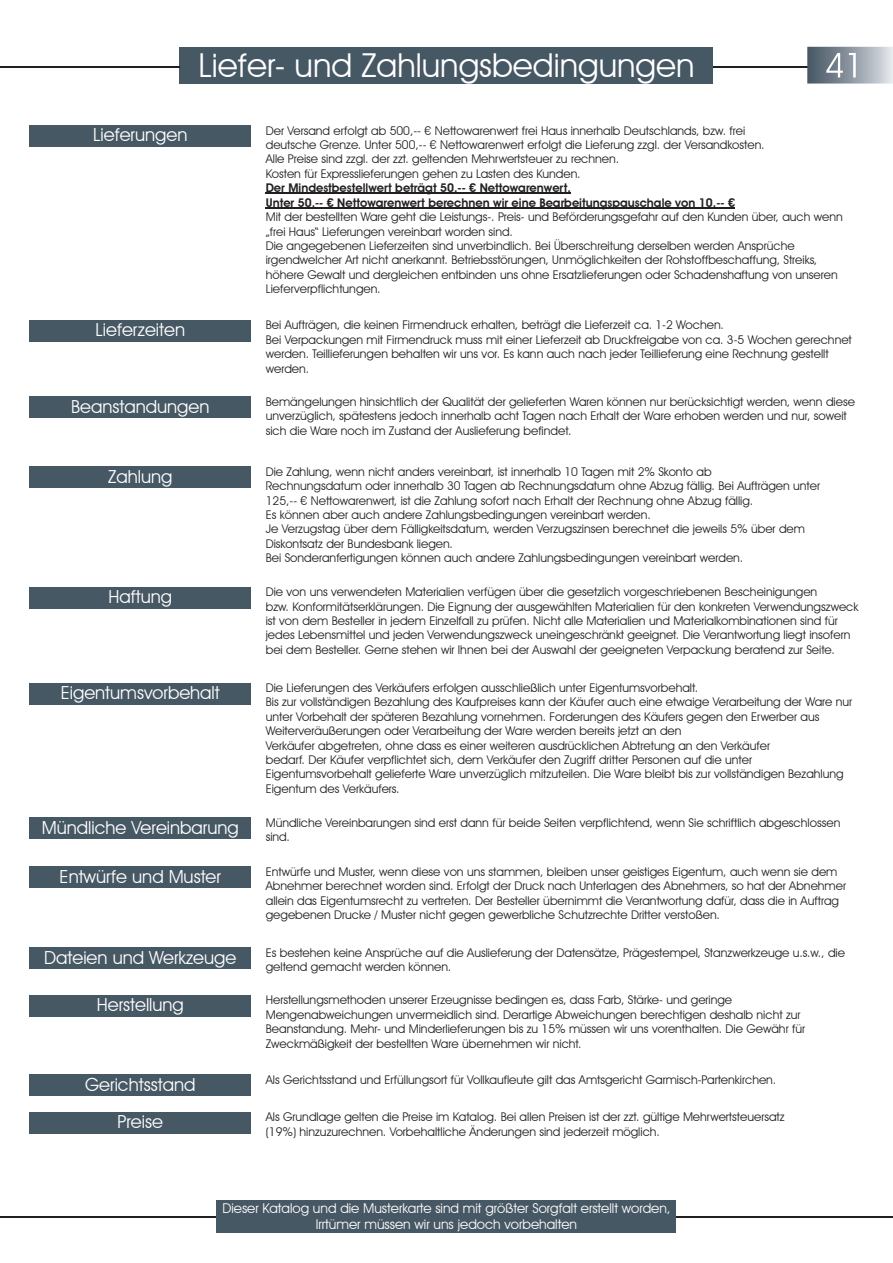
<style>
.page{position:relative;width:893px;height:1263px;background:#fff}
.page>*{position:absolute;margin:0;border:0;box-sizing:border-box;transform-origin:0 0}
.t1{font:34.5px "Avant Garde IT Cby BT";color:#fff}
.t2{font:33px "Avant Garde IT Cby BT";color:#fff}
.t3{font:18px "Avant Garde IT Cby BT";color:#fff}
.t4{font:13.5px/16.2px "Avant Garde IT Cby BT";color:#fff;text-align:center}
.t5{font:12px/14.4px "Avant Garde IT Cby BT";color:#231f20}
.t6{font:600 12px/14.4px "Avant Garde IT Cby BT";color:#231f20}
</style>
<div class="page">
<div style="left:180px;top:47px;width:533px;height:36px;background:#475865"></div>
<hr style="left:713px;top:66px;width:94px;height:2px;background:#231f20">
<svg style="left:807px;top:47px;width:86px;height:37px;background:#9fa8b0"></svg>
<div style="left:815px;top:53px;width:41px;height:24px;background:linear-gradient(to right,#51616d,#959ea9)"></div>
<hr style="left:0;top:66px;width:180px;height:2px;background:#231f20">
<hr style="left:0;top:1216px;width:222px;height:1px;background:#231f20">
<div style="left:30px;top:126px;width:221px;height:21px;background:#475865"></div>
<hr style="left:266px;top:193px;width:305px;height:1px;background:#231f20">
<hr style="left:266px;top:207px;width:469px;height:1px;background:#231f20">
<div style="left:30px;top:320px;width:221px;height:21px;background:#475865"></div>
<div style="left:30px;top:397px;width:221px;height:21px;background:#475865"></div>
<div style="left:30px;top:467px;width:221px;height:21px;background:#475865"></div>
<div style="left:30px;top:683px;width:221px;height:21px;background:#475865"></div>
<div style="left:30px;top:818px;width:221px;height:21px;background:#475865"></div>
<div style="left:30px;top:867px;width:221px;height:21px;background:#475865"></div>
<div style="left:30px;top:948px;width:221px;height:21px;background:#475865"></div>
<div style="left:30px;top:995px;width:221px;height:21px;background:#475865"></div>
<div style="left:30px;top:1074px;width:221px;height:22px;background:#475865"></div>
<div style="left:30px;top:1112px;width:221px;height:21px;background:#475865"></div>
<div style="left:217px;top:1200px;width:459px;height:33px;background:#475865"></div>
<hr style="left:676px;top:1216px;width:217px;height:1px;background:#231f20">
<div style="left:30px;top:587px;width:221px;height:21px;background:#475865"></div>
<h2 class="t2" style="left:198px;top:45px;width:498px">Liefer- und Zahlungsbedingungen</h2>
<h1 class="t1" style="left:825px;top:44px;width:40px">41</h1>
<h3 class="t3" style="left:93px;top:124px;width:96px">Lieferungen</h3>
<p class="t5" style="left:266px;top:123px;width:500px">Der Versand erfolgt ab 500,-- € Nettowarenwert frei Haus innerhalb Deutschlands, bzw. frei deutsche Grenze. Unter 500,-- € Nettowarenwert erfolgt die Lieferung zzgl. der Versandkosten.<br>Alle Preise sind zzgl. der zzt. geltenden Mehrwertsteuer zu rechnen.<br>Kosten für Expresslieferungen gehen zu Lasten des Kunden.</p>
<p class="t6" style="left:266px;top:181px;width:471px">Der Mindestbestellwert beträgt 50,-- € Nettowarenwert.<br>Unter 50,-- € Nettowarenwert berechnen wir eine Bearbeitungspauschale von 10,-- €</p>
<p class="t5" style="left:266px;top:210px;width:579px">Mit der bestellten Ware geht die Leistungs-. Preis- und Beförderungsgefahr auf den Kunden über, auch wenn „frei Haus“ Lieferungen vereinbart worden sind.<br>Die angegebenen Lieferzeiten sind unverbindlich. Bei Überschreitung derselben werden Ansprüche irgendwelcher Art nicht anerkannt. Betriebsstörungen, Unmöglichkeiten der Rohstoffbeschaffung, Streiks, höhere Gewalt und dergleichen entbinden uns ohne Ersatzlieferungen oder Schadenshaftung von unseren Lieferverpflichtungen.</p>
<h3 class="t3" style="left:96px;top:319px;width:91px">Lieferzeiten</h3>
<p class="t5" style="left:266px;top:318px;width:588px">Bei Aufträgen, die keinen Firmendruck erhalten, beträgt die Lieferzeit ca. 1-2 Wochen.<br>Bei Verpackungen mit Firmendruck muss mit einer Lieferzeit ab Druckfreigabe von ca. 3-5 Wochen gerechnet werden. Teillieferungen behalten wir uns vor. Es kann auch nach jeder Teillieferung eine Rechnung gestellt werden.</p>
<h3 class="t3" style="left:71px;top:395px;width:140px">Beanstandungen</h3>
<p class="t5" style="left:266px;top:394px;width:591px">Bemängelungen hinsichtlich der Qualität der gelieferten Waren können nur berücksichtigt werden, wenn diese unverzüglich, spätestens jedoch innerhalb acht Tagen nach Erhalt der Ware erhoben werden und nur, soweit sich die Ware noch im Zustand der Auslieferung befindet.</p>
<p class="t5" style="left:266px;top:464px;width:556px">Die Zahlung, wenn nicht anders vereinbart, ist innerhalb 10 Tagen mit 2% Skonto ab<br>Rechnungsdatum oder innerhalb 30 Tagen ab Rechnungsdatum ohne Abzug fällig. Bei Aufträgen unter 125,-- € Nettowarenwert, ist die Zahlung sofort nach Erhalt der Rechnung ohne Abzug fällig.<br>Es können aber auch andere Zahlungsbedingungen vereinbart werden.<br>Je Verzugstag über dem Fälligkeitsdatum, werden Verzugszinsen berechnet die jeweils 5% über dem Diskontsatz der Bundesbank liegen.<br>Bei Sonderanfertigungen können auch andere Zahlungsbedingungen vereinbart werden.</p>
<h3 class="t3" style="left:108px;top:465px;width:66px">Zahlung</h3>
<h3 class="t3" style="left:109px;top:586px;width:65px">Haftung</h3>
<p class="t5" style="left:266px;top:585px;width:594px">Die von uns verwendeten Materialien verfügen über die gesetzlich vorgeschriebenen Bescheinigungen<br>bzw. Konformitätserklärungen. Die Eignung der ausgewählten Materialien für den konkreten Verwendungszweck ist von dem Besteller in jedem Einzelfall zu prüfen. Nicht alle Materialien und Materialkombinationen sind für jedes Lebensmittel und jeden Verwendungszweck uneingeschränkt geeignet. Die Verantwortung liegt insofern bei dem Besteller. Gerne stehen wir Ihnen bei der Auswahl der geeigneten Verpackung beratend zur Seite.</p>
<h3 class="t3" style="left:61px;top:681px;width:161px">Eigentumsvorbehalt</h3>
<p class="t5" style="left:266px;top:680px;width:588px">Die Lieferungen des Verkäufers erfolgen ausschließlich unter Eigentumsvorbehalt.<br>Bis zur vollständigen Bezahlung des Kaufpreises kann der Käufer auch eine etwaige Verarbeitung der Ware nur unter Vorbehalt der späteren Bezahlung vornehmen. Forderungen des Käufers gegen den Erwerber aus Weiterveräußerungen oder Verarbeitung der Ware werden bereits jetzt an den<br>Verkäufer abgetreten, ohne dass es einer weiteren ausdrücklichen Abtretung an den Verkäufer<br>bedarf. Der Käufer verpflichtet sich, dem Verkäufer den Zugriff dritter Personen auf die unter Eigentumsvorbehalt gelieferte Ware unverzüglich mitzuteilen. Die Ware bleibt bis zur vollständigen Bezahlung Eigentum des Verkäufers.</p>
<h3 class="t3" style="left:42px;top:816px;width:198px">Mündliche Vereinbarung</h3>
<p class="t5" style="left:266px;top:815px;width:576px">Mündliche Vereinbarungen sind erst dann für beide Seiten verpflichtend, wenn Sie schriftlich abgeschlossen sind.</p>
<h3 class="t3" style="left:60px;top:865px;width:163px">Entwürfe und Muster</h3>
<p class="t5" style="left:266px;top:864px;width:582px">Entwürfe und Muster, wenn diese von uns stammen, bleiben unser geistiges Eigentum, auch wenn sie dem Abnehmer berechnet worden sind. Erfolgt der Druck nach Unterlagen des Abnehmers, so hat der Abnehmer allein das Eigentumsrecht zu vertreten. Der Besteller übernimmt die Verantwortung dafür, dass die in Auftrag gegebenen Drucke / Muster nicht gegen gewerbliche Schutzrechte Dritter verstoßen.</p>
<h3 class="t3" style="left:44px;top:946px;width:194px">Dateien und Werkzeuge</h3>
<p class="t5" style="left:266px;top:945px;width:581px">Es bestehen keine Ansprüche auf die Auslieferung der Datensätze, Prägestempel, Stanzwerkzeuge u.s.w., die geltend gemacht werden können.</p>
<h3 class="t3" style="left:97px;top:994px;width:89px">Herstellung</h3>
<p class="t5" style="left:266px;top:993px;width:541px">Herstellungsmethoden unserer Erzeugnisse bedingen es, dass Farb, Stärke- und geringe Mengenabweichungen unvermeidlich sind. Derartige Abweichungen berechtigen deshalb nicht zur Beanstandung. Mehr- und Minderlieferungen bis zu 15% müssen wir uns vorenthalten. Die Gewähr für Zweckmäßigkeit der bestellten Ware übernehmen wir nicht.</p>
<h3 class="t3" style="left:85px;top:1073px;width:112px">Gerichtsstand</h3>
<p class="t5" style="left:266px;top:1072px;width:512px">Als Gerichtsstand und Erfüllungsort für Vollkaufleute gilt das Amtsgericht Garmisch-Partenkirchen.</p>
<h3 class="t3" style="left:118px;top:1110px;width:47px">Preise</h3>
<p class="t5" style="left:266px;top:1109px;width:520px">Als Grundlage gelten die Preise im Katalog. Bei allen Preisen ist der zzt. gültige Mehrwertsteuersatz (19%) hinzuzurechnen. Vorbehaltliche Änderungen sind jederzeit möglich.</p>
<p class="t4" style="left:222px;top:1200px;width:450px">Dieser Katalog und die Musterkarte sind mit größter Sorgfalt erstellt worden,<br>Irrtümer müssen wir uns jedoch vorbehalten</p>
</div>
